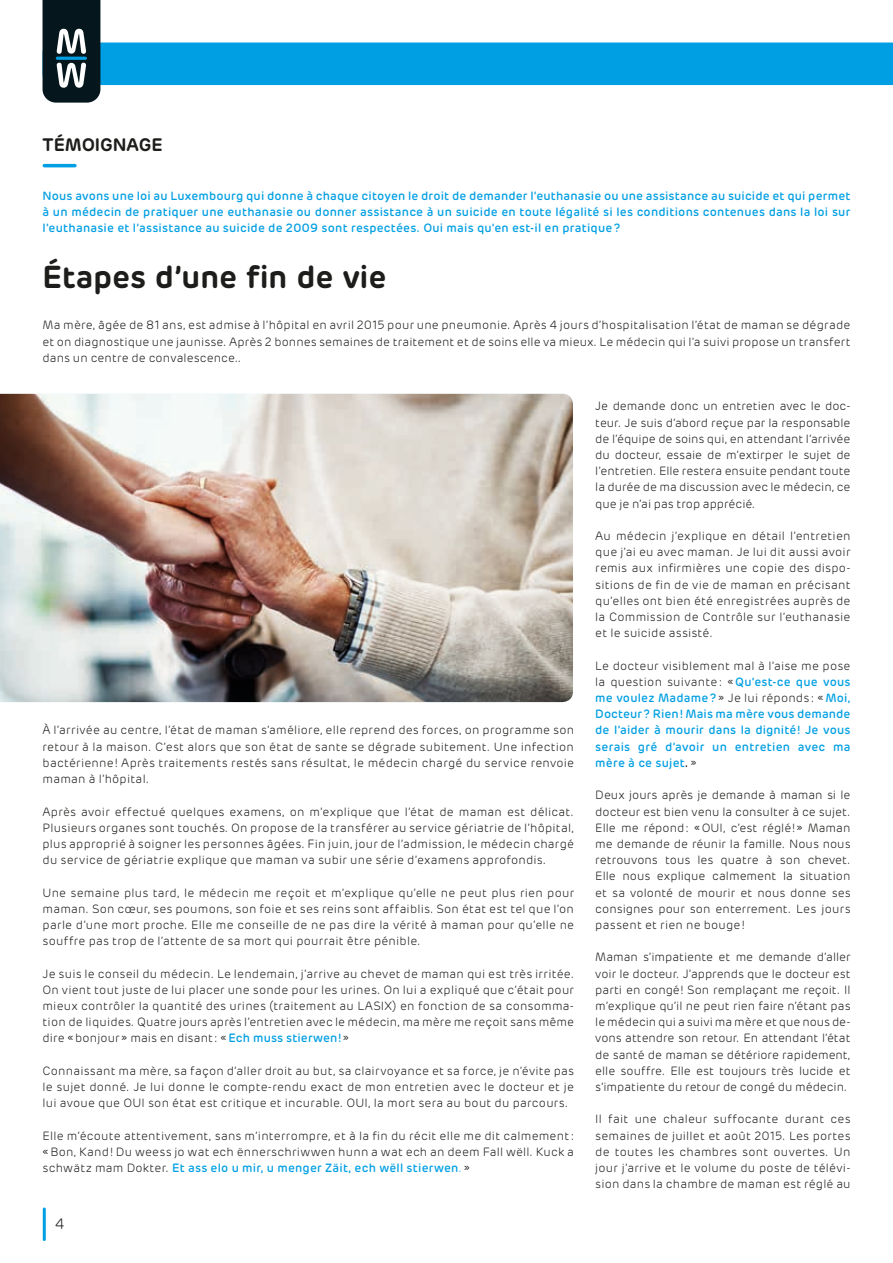
<style>
.page{position:relative;width:893px;height:1263px;background:#fff}
.page>*{position:absolute;margin:0;border:0;box-sizing:border-box;transform-origin:0 0}
.t1{font:600 31.5px "Rubrik";letter-spacing:-.005em;color:#1d1d1b}
.t2{font:600 18px "Rubrik";color:#1d1d1b}
.t3{font:300 15px "Rubrik";color:#1d1d1b}
.t4{font:300 12px/16.2px "Rubrik";letter-spacing:.02em;color:#1d1d1b;text-align:justify}
.t5{font:500 12px/16.2px "Rubrik";letter-spacing:.02em;color:#009fe3;text-align:justify}
.s1{font-weight:500;color:#009fe3}
.s2{color:#009fe3}
.s3{font-weight:300;color:#1d1d1b}
.s4{color:#1d1d1b}
</style>
<div class="page">
<hr style="left:43px;top:1209px;width:3px;height:30px;background:#009fe3">
<svg style="left:43px;top:0;width:850px;height:103px"></svg>
<hr style="left:57px;top:57px;width:28px;height:3px;background:#009fe3">
<hr style="left:44px;top:164px;width:31px;height:3px;background:#009fe3">
<img style="left:0;top:394px;width:573px;height:308px">
<h2 class="t2" style="left:43px;top:133px;width:122px">TÉMOIGNAGE</h2>
<p class="t5" style="left:43px;top:188px;width:809px">Nous avons une loi au Luxembourg qui donne à chaque citoyen le droit de demander l’euthanasie ou une assistance au suicide et qui permet à un médecin de pratiquer une euthanasie ou donner assistance à un suicide en toute légalité si les conditions contenues dans la loi sur l’euthanasie et l’assistance au suicide de 2009 sont respectées. Oui mais qu’en est-il en pratique?</p>
<h1 class="t1" style="left:43px;top:256px;width:345px">Étapes d’une fin de vie</h1>
<p class="t4" style="left:43px;top:317px;width:809px">Ma mère, âgée de 81 ans, est admise à l’hôpital en avril 2015 pour une pneumonie. Après 4 jours d’hospitalisation l’état de maman se dégrade et on diagnostique une jaunisse. Après 2 bonnes semaines de traitement et de soins elle va mieux. Le médecin qui l’a suivi propose un transfert dans un centre de convalescence..</p>
<p class="t4" style="left:43px;top:722px;width:533px">À l’arrivée au centre, l’état de maman s’améliore, elle reprend des forces, on programme son retour à la maison. C’est alors que son état de sante se dégrade subitement. Une infection bactérienne! Après traitements restés sans résultat, le médecin chargé du service renvoie maman à l’hôpital.</p>
<p class="t4" style="left:43px;top:803px;width:533px">Après avoir effectué quelques examens, on m’explique que l’état de maman est délicat.<br>Plusieurs organes sont touchés. On propose de la transférer au service gériatrie de l’hôpital, plus approprié à soigner les personnes âgées. Fin juin, jour de l’admission, le médecin chargé du service de gériatrie explique que maman va subir une série d’examens approfondis.</p>
<p class="t4" style="left:43px;top:884px;width:533px">Une semaine plus tard, le médecin me reçoit et m’explique qu’elle ne peut plus rien pour maman. Son cœur, ses poumons, son foie et ses reins sont affaiblis. Son état est tel que l’on parle d’une mort proche. Elle me conseille de ne pas dire la vérité à maman pour qu’elle ne souffre pas trop de l’attente de sa mort qui pourrait être pénible.</p>
<p class="t4" style="left:43px;top:965px;width:533px">Je suis le conseil du médecin. Le lendemain, j’arrive au chevet de maman qui est très irritée.<br>On vient tout juste de lui placer une sonde pour les urines. On lui a expliqué que c’était pour mieux contrôler la quantité des urines (traitement au LASIX) en fonction de sa consomma&shy;tion de liquides. Quatre jours après l’entretien avec le médecin, ma mère me reçoit sans même dire «bonjour» mais en disant: «<span class="s1">Ech muss stierwen!</span>»</p>
<p class="t4" style="left:43px;top:1063px;width:533px">Connaissant ma mère, sa façon d’aller droit au but, sa clairvoyance et sa force, je n’évite pas le sujet donné. Je lui donne le compte-rendu exact de mon entretien avec le docteur et je lui avoue que OUI son état est critique et incurable. OUI, la mort sera au bout du parcours.</p>
<p class="t4" style="left:43px;top:1127px;width:533px">Elle m’écoute attentivement, sans m’interrompre, et à la fin du récit elle me dit calmement: «Bon, Kand! Du weess jo wat ech ënnerschriwwen hunn a wat ech an deem Fall wëll. Kuck a schwätz mam Dokter. <span class="s1">Et ass elo u mir, u menger Zäit, ech wëll stierwen</span><span class="s2">.</span>»</p>
<p class="t3" style="left:55px;top:1215px;width:11px">4</p>
<p class="t4" style="left:595px;top:398px;width:257px">Je demande donc un entretien avec le doc&shy;teur. Je suis d’abord reçue par la responsable de l’équipe de soins qui, en attendant l’arrivée du docteur, essaie de m’extirper le sujet de l’entretien. Elle restera ensuite pendant toute la durée de ma discussion avec le médecin, ce que je n’ai pas trop apprécié.</p>
<p class="t4" style="left:595px;top:528px;width:257px">Au médecin j’explique en détail l’entretien que j’ai eu avec maman. Je lui dit aussi avoir remis aux infirmières une copie des dispo&shy;sitions de fin de vie de maman en précisant qu’elles ont bien été enregistrées auprès de la Commission de Contrôle sur l’euthanasie et le suicide assisté.</p>
<p class="t5" style="left:595px;top:657px;width:257px"><span class="s3">Le docteur visiblement mal à l’aise me pose la question suivante: «</span>Qu’est-ce que vous me voulez Madame?<span class="s3">» Je lui réponds: «</span>Moi, Docteur? Rien! Mais ma mère vous demande de l’aider à mourir dans la dignité! Je vous serais gré d’avoir un entretien avec ma mère à ce sujet<span class="s4">.</span><span class="s3">»</span></p>
<p class="t4" style="left:595px;top:787px;width:257px">Deux jours après je demande à maman si le docteur est bien venu la consulter à ce sujet.<br>Elle me répond: «OUI, c’est réglé!» Maman me demande de réunir la famille. Nous nous retrouvons tous les quatre à son chevet.<br>Elle nous explique calmement la situation et sa volonté de mourir et nous donne ses consignes pour son enterrement. Les jours passent et rien ne bouge!</p>
<p class="t4" style="left:595px;top:949px;width:257px">Maman s’impatiente et me demande d’aller voir le docteur. J’apprends que le docteur est parti en congé! Son remplaçant me reçoit. Il m’explique qu’il ne peut rien faire n’étant pas le médecin qui a suivi ma mère et que nous de&shy;vons attendre son retour. En attendant l’état de santé de maman se détériore rapidement, elle souffre. Elle est toujours très lucide et s’impatiente du retour de congé du médecin.</p>
<p class="t4" style="left:595px;top:1111px;width:257px">Il fait une chaleur suffocante durant ces semaines de juillet et août 2015. Les portes de toutes les chambres sont ouvertes. Un jour j’arrive et le volume du poste de télévi&shy;sion dans la chambre de maman est réglé au</p>
</div>
